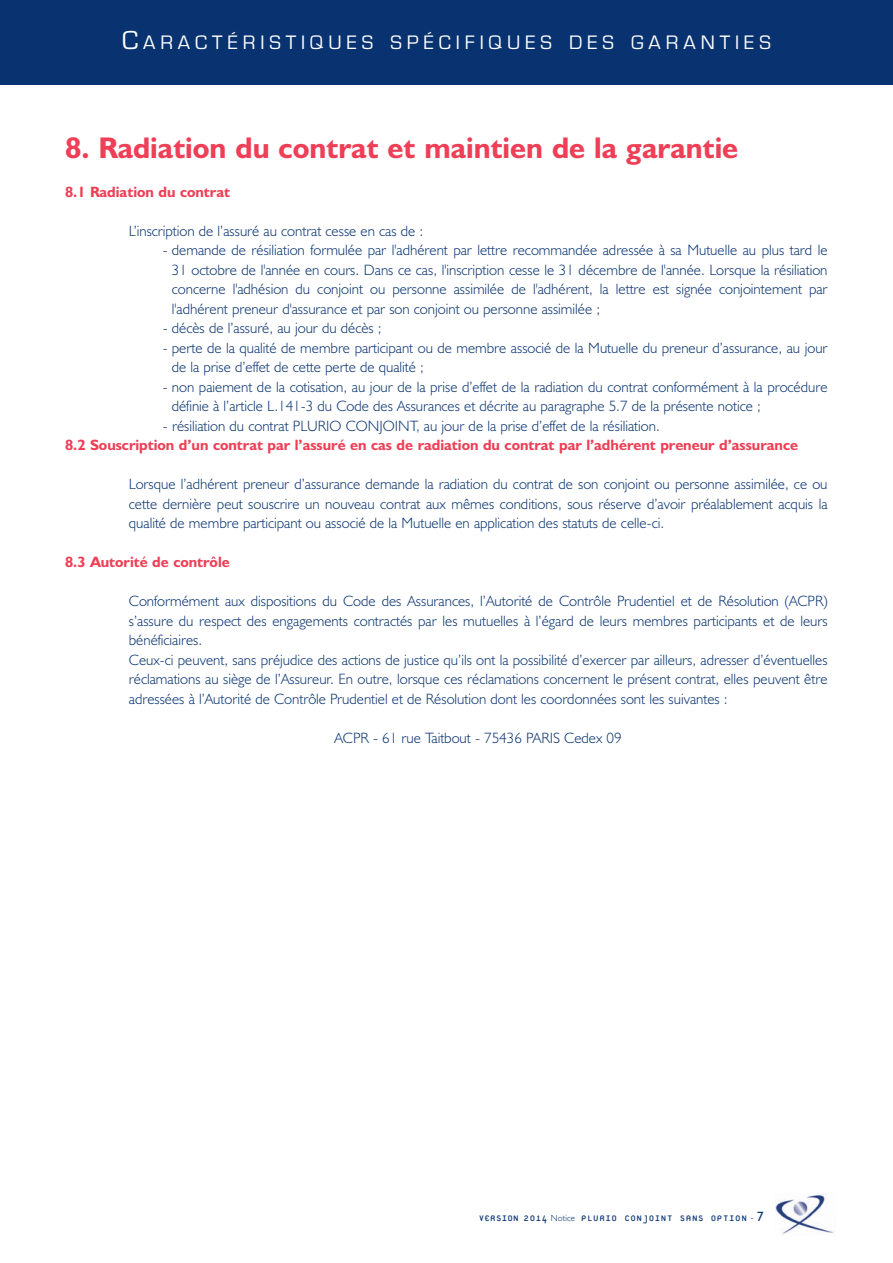
<style>
.page{position:relative;width:893px;height:1263px;background:#fff}
.page>*{position:absolute;margin:0;border:0;box-sizing:border-box;transform-origin:0 0}
.t1{font:700 30px "Humanist 521 BT";color:#ef3f56}
.t2{font:20.25px "Eurostile";letter-spacing:.245em;color:#fff}
.t3{font:300 15px/19.5px "Humanist 521 BT";color:#093370}
.t4{font:700 15px "Humanist 521 BT";color:#ef3f56}
.t5{font:12px "Platelet";letter-spacing:.045em;color:#093370}
.s1{font-size:27px}
.s2{font-family:"Humanist 521 BT";font-weight:300;font-size:9px}
.s3{font-family:"Humanist 521 BT";font-weight:300;font-size:10.5px}
.s4{font-family:"Humanist 521 BT";font-size:13.5px}
</style>
<div class="page">
<div style="left:0;top:0;width:892px;height:85px;background:#093370"></div>
<img style="left:775px;top:1194px;width:59px;height:40px">
<h2 class="t2" style="left:122px;top:30px;width:650px"><span class="s1">C</span>ARACTÉRISTIQUES SPÉCIFIQUES DES GARANTIES</h2>
<h1 class="t1" style="left:65px;top:137px;width:675px">8. Radiation du contrat et maintien de la garantie</h1>
<p class="t4" style="left:65px;top:187px;width:166px">8.1 Radiation du contrat</p>
<p class="t3" style="left:129px;top:223px;width:296px">L’inscription de l’assuré au contrat cesse en cas de :</p>
<p class="t3" style="left:172px;top:242px;width:657px;text-align:justify;text-indent:-9px">- demande de résiliation formulée par l'adhérent par lettre recommandée adressée à sa Mutuelle au plus tard le 31 octobre de l'année en cours. Dans ce cas, l'inscription cesse le 31 décembre de l'année. Lorsque la résiliation concerne l'adhésion du conjoint ou personne assimilée de l'adhérent, la lettre est signée conjointement par l'adhérent preneur d'assurance et par son conjoint ou personne assimilée ;</p>
<p class="t3" style="left:163px;top:320px;width:220px">- décès de l’assuré, au jour du décès ;</p>
<p class="t3" style="left:172px;top:340px;width:657px;text-indent:-9px">- perte de la qualité de membre participant ou de membre associé de la Mutuelle du preneur d’assurance, au jour de la prise d’effet de cette perte de qualité ;</p>
<p class="t3" style="left:172px;top:379px;width:657px;text-indent:-9px">- non paiement de la cotisation, au jour de la prise d’effet de la radiation du contrat conformément à la procédure définie à l’article L.141-3 du Code des Assurances et décrite au paragraphe 5.7 de la présente notice ;</p>
<p class="t3" style="left:163px;top:418px;width:498px">- résiliation du contrat PLURIO CONJOINT, au jour de la prise d’effet de la résiliation.</p>
<p class="t4" style="left:65px;top:440px;width:734px">8.2 Souscription d’un contrat par l’assuré en cas de radiation du contrat par l’adhérent preneur d’assurance</p>
<p class="t3" style="left:129px;top:476px;width:700px;text-align:justify">Lorsque l’adhérent preneur d’assurance demande la radiation du contrat de son conjoint ou personne assimilée, ce ou cette dernière peut souscrire un nouveau contrat aux mêmes conditions, sous réserve d’avoir préalablement acquis la qualité de membre participant ou associé de la Mutuelle en application des statuts de celle-ci.</p>
<p class="t4" style="left:65px;top:557px;width:166px">8.3 Autorité de contrôle</p>
<p class="t3" style="left:129px;top:593px;width:700px">Conformément aux dispositions du Code des Assurances, l’Autorité de Contrôle Prudentiel et de Résolution (ACPR) s’assure du respect des engagements contractés par les mutuelles à l’égard de leurs membres participants et de leurs bénéficiaires.<br>Ceux-ci peuvent, sans préjudice des actions de justice qu’ils ont la possibilité d’exercer par ailleurs, adresser d’éventuelles réclamations au siège de l’Assureur. En outre, lorsque ces réclamations concernent le présent contrat, elles peuvent être adressées à l’Autorité de Contrôle Prudentiel et de Résolution dont les coordonnées sont les suivantes :</p>
<p class="t3" style="left:335px;top:730px;width:289px">ACPR - 61 rue Taitbout - 75436 PARIS Cedex 09</p>
<p class="t5" style="left:479px;top:1212px;width:286px">VERSION 2014 <span class="s2">Notice</span> PLURIO CONJOINT SANS OPTION <span class="s3">-</span> <span class="s4">7</span></p>
</div>
